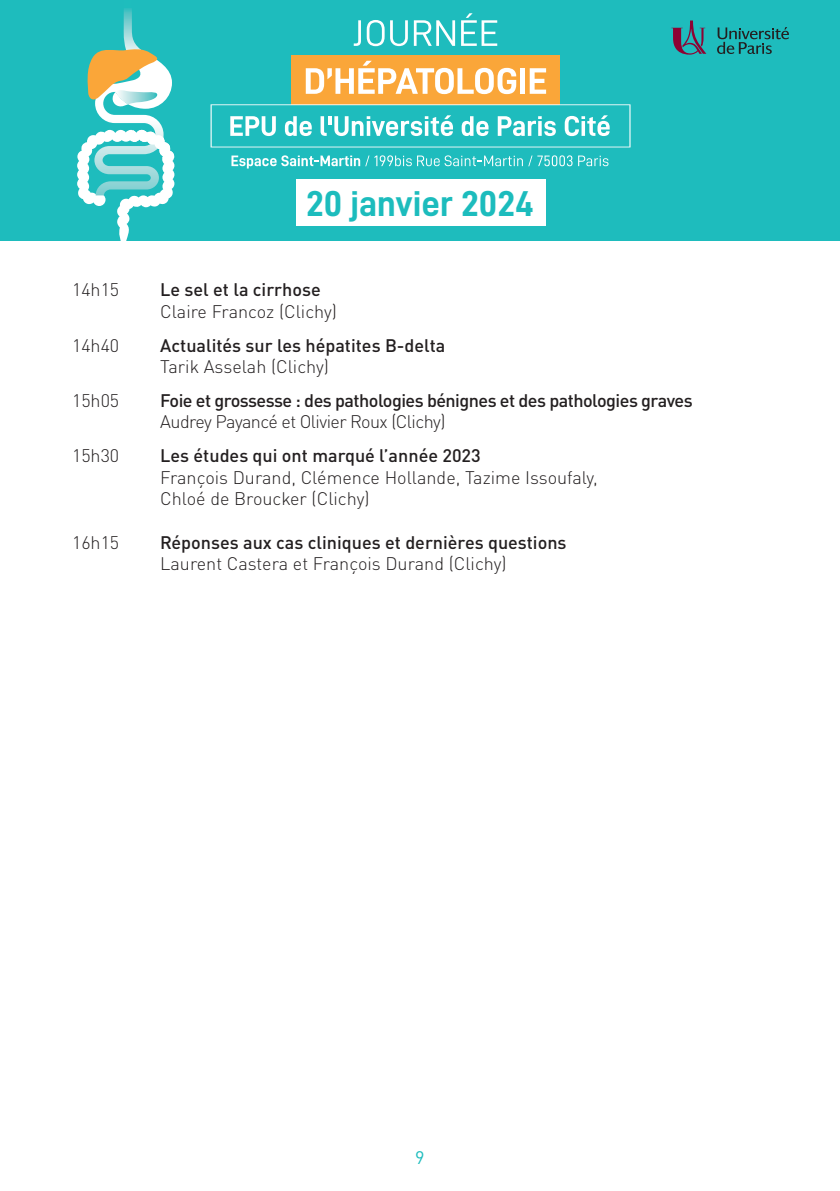
<style>
.page{position:relative;width:840px;height:1191px;background:#fff}
.page>*{position:absolute;margin:0;border:0;box-sizing:border-box;transform-origin:0 0}
.t1{font:36px "D DIN Bold";color:#1cbcbd}
.t2{font:300 18px/21.6px "DIN Pro";color:#231f20}
.t3{font:500 18px "DIN Pro";color:#231f20}
.t4{font:500 18px "DIN Pro";letter-spacing:-.03em;color:#231f20}
.t5{font:300 18px "DIN Pro";letter-spacing:-.03em;color:#231f20}
.t6{font:18px "DIN Pro";color:#1cbcbd}
</style>
<div class="page">
<div style="left:0;top:0;width:839px;height:240px;background:#1ebcbd"></div>
<div style="left:291px;top:56px;width:268px;height:49px;background:#faa639"></div>
<svg style="left:353px;top:20px;width:31px;height:26px"></svg>
<svg style="left:390px;top:20px;width:17px;height:26px"></svg>
<svg style="left:413px;top:20px;width:42px;height:26px"></svg>
<svg style="left:461px;top:13px;width:36px;height:33px"></svg>
<svg style="left:305px;top:61px;width:211px;height:33px"></svg>
<hr style="left:520px;top:68px;width:4px;height:26px;background:#fff">
<svg style="left:529px;top:68px;width:17px;height:26px"></svg>
<svg style="left:77px;top:8px;width:97px;height:232px"></svg>
<svg style="left:231px;top:155px;width:180px;height:13px"></svg>
<svg style="left:417px;top:155px;width:105px;height:11px"></svg>
<svg style="left:528px;top:155px;width:80px;height:11px"></svg>
<svg style="left:210px;top:104px;width:420px;height:43px"></svg>
<div style="left:295px;top:179px;width:250px;height:47px;background:#fff"></div>
<svg style="left:671px;top:21px;width:35px;height:34px"></svg>
<svg style="left:717px;top:27px;width:71px;height:27px"></svg>
<h1 class="t1" style="left:306px;top:183px;width:229px">20 janvier 2024</h1>
<p class="t2" style="left:72px;top:277px;width:49px">14h15</p>
<p class="t3" style="left:160px;top:275px;width:162px">Le sel et la cirrhose</p>
<p class="t2" style="left:160px;top:299px;width:178px">Claire Francoz (Clichy)</p>
<p class="t2" style="left:72px;top:333px;width:49px">14h40</p>
<p class="t3" style="left:160px;top:330px;width:287px">Actualités sur les hépatites B-delta</p>
<p class="t2" style="left:160px;top:354px;width:170px">Tarik Asselah (Clichy)</p>
<p class="t2" style="left:72px;top:388px;width:49px">15h05</p>
<p class="t4" style="left:160px;top:386px;width:533px">Foie et grossesse : des pathologies bénignes et des pathologies graves</p>
<p class="t5" style="left:160px;top:408px;width:287px">Audrey Payancé et Olivier Roux (Clichy)</p>
<p class="t2" style="left:72px;top:443px;width:49px">15h30</p>
<p class="t3" style="left:160px;top:441px;width:322px">Les études qui ont marqué l’année 2023</p>
<p class="t2" style="left:160px;top:465px;width:439px">François Durand, Clémence Hollande, Tazime Issoufaly,<br>Chloé de Broucker (Clichy)</p>
<p class="t2" style="left:72px;top:529px;width:49px">16h15</p>
<p class="t3" style="left:160px;top:527px;width:407px">Réponses aux cas cliniques et dernières questions</p>
<p class="t2" style="left:160px;top:551px;width:348px">Laurent Castera et François Durand (Clichy)</p>
<p class="t6" style="left:415px;top:1143px;width:11px">9</p>
</div>
